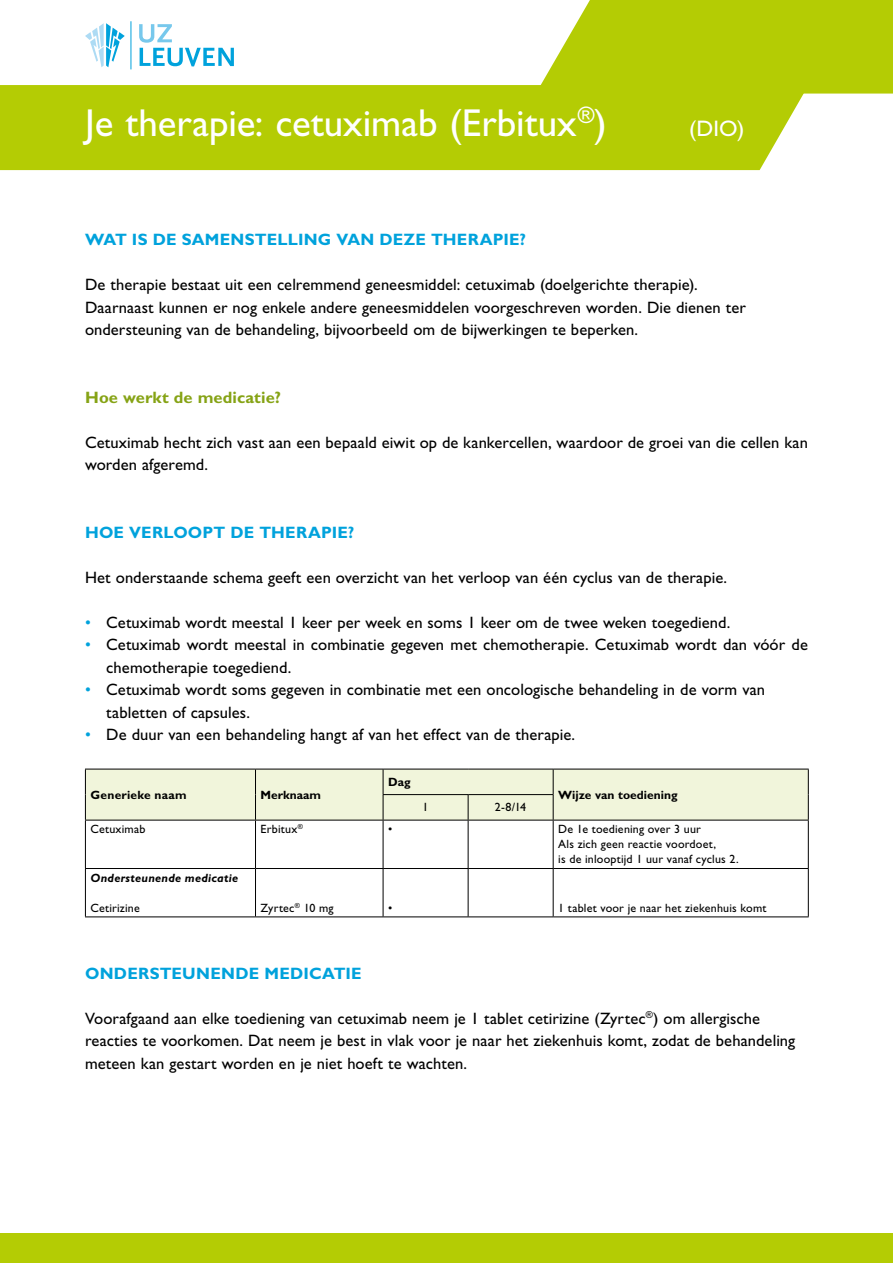
<style>
.page{position:relative;width:893px;height:1263px;background:#fff}
.page>*{position:absolute;margin:0;border:0;box-sizing:border-box;transform-origin:0 0}
.t1{font:39px "Gill Sans Std";color:#fff}
.t2{font:22.5px "Gill Sans Std";color:#fff}
.t3{font:16.5px/22.5px "Gill Sans Std";letter-spacing:.005em;color:#000}
.t4{font:700 16.5px "Gill Sans Std";letter-spacing:.015em;color:#00a2dc}
.t5{font:700 16.5px "Gill Sans Std";letter-spacing:.005em;color:#86a315}
.t6{font:12px/15px "Gill Sans Std";letter-spacing:.015em;color:#000}
.t7{font:700 12px "Gill Sans Std";color:#000}
.t8{font:italic 700 12px "Gill Sans Std";letter-spacing:.02em;color:#000}
.t9{font:700 12px "Gill Sans Std";letter-spacing:.02em;color:#000}
.s1{color:#00a2dc}
</style>
<div class="page">
<div style="left:85px;top:769px;width:724px;height:51px;background:#f1f5db"></div>
<hr style="left:85px;top:820px;width:170px;height:1px;background:#000">
<hr style="left:85px;top:820px;width:1px;height:48px;background:#000">
<hr style="left:255px;top:820px;width:128px;height:1px;background:#000">
<hr style="left:255px;top:820px;width:1px;height:48px;background:#000">
<hr style="left:383px;top:820px;width:85px;height:1px;background:#000">
<hr style="left:383px;top:820px;width:1px;height:48px;background:#000">
<hr style="left:468px;top:820px;width:85px;height:1px;background:#000">
<hr style="left:468px;top:820px;width:1px;height:48px;background:#000">
<hr style="left:553px;top:820px;width:256px;height:1px;background:#000">
<hr style="left:553px;top:820px;width:1px;height:48px;background:#000">
<hr style="left:808px;top:820px;width:1px;height:48px;background:#000">
<hr style="left:85px;top:868px;width:170px;height:1px;background:#000">
<hr style="left:85px;top:869px;width:1px;height:47px;background:#000">
<hr style="left:255px;top:868px;width:128px;height:1px;background:#000">
<hr style="left:255px;top:869px;width:1px;height:47px;background:#000">
<hr style="left:383px;top:868px;width:85px;height:1px;background:#000">
<hr style="left:383px;top:869px;width:1px;height:47px;background:#000">
<hr style="left:468px;top:868px;width:85px;height:1px;background:#000">
<hr style="left:468px;top:869px;width:1px;height:47px;background:#000">
<hr style="left:553px;top:868px;width:256px;height:1px;background:#000">
<hr style="left:553px;top:869px;width:1px;height:47px;background:#000">
<hr style="left:808px;top:869px;width:1px;height:47px;background:#000">
<hr style="left:85px;top:916px;width:170px;height:1px;background:#000">
<hr style="left:255px;top:916px;width:128px;height:1px;background:#000">
<hr style="left:383px;top:916px;width:85px;height:1px;background:#000">
<hr style="left:468px;top:916px;width:85px;height:1px;background:#000">
<hr style="left:553px;top:916px;width:256px;height:1px;background:#000">
<div style="left:0;top:85px;width:804px;height:85px;background:#b4cc04"></div>
<svg style="left:536px;top:0;width:357px;height:94px;background:#b9cf16"></svg>
<div style="left:0;top:1233px;width:893px;height:30px;background:#b4cc04"></div>
<hr style="left:130px;top:21px;width:1px;height:48px;background:#00a2dc">
<svg style="left:139px;top:24px;width:95px;height:42px"></svg>
<svg style="left:85px;top:23px;width:40px;height:44px"></svg>
<h1 class="t1" style="left:85px;top:101px;width:523px">Je therapie: cetuximab (Erbitux<sup>®</sup>)</h1>
<h2 class="t2" style="left:689px;top:116px;width:56px">(DIO)</h2>
<p class="t4" style="left:85px;top:230px;width:443px">WAT IS DE SAMENSTELLING VAN DEZE THERAPIE?</p>
<p class="t3" style="left:85px;top:273px;width:662px">De therapie bestaat uit een celremmend geneesmiddel: cetuximab (doelgerichte therapie).<br>Daarnaast kunnen er nog enkele andere geneesmiddelen voorgeschreven worden. Die dienen ter ondersteuning van de behandeling, bijvoorbeeld om de bijwerkingen te beperken.</p>
<p class="t5" style="left:85px;top:387px;width:198px">Hoe werkt de medicatie?</p>
<p class="t3" style="left:85px;top:431px;width:724px">Cetuximab hecht zich vast aan een bepaald eiwit op de kankercellen, waardoor de groei van die cellen kan worden afgeremd.</p>
<p class="t4" style="left:85px;top:522px;width:271px">HOE VERLOOPT DE THERAPIE?</p>
<p class="t3" style="left:85px;top:566px;width:643px">Het onderstaande schema geeft een overzicht van het verloop van één cyclus van de therapie.</p>
<p class="t3" style="left:85px;top:611px;width:647px"><span class="s1">•</span> Cetuximab wordt meestal 1 keer per week en soms 1 keer om de twee weken toegediend.</p>
<p class="t3" style="left:106px;top:633px;width:703px;text-indent:-21px"><span class="s1">•</span> Cetuximab wordt meestal in combinatie gegeven met chemotherapie. Cetuximab wordt dan vóór de chemotherapie toegediend.</p>
<p class="t3" style="left:106px;top:678px;width:660px;text-indent:-21px"><span class="s1">•</span> Cetuximab wordt soms gegeven in combinatie met een oncologische behandeling in de vorm van tabletten of capsules.</p>
<p class="t3" style="left:85px;top:723px;width:492px"><span class="s1">•</span> De duur van een behandeling hangt af van het effect van de therapie.</p>
<p class="t9" style="left:91px;top:787px;width:98px">Generieke naam</p>
<p class="t7" style="left:261px;top:787px;width:62px">Merknaam</p>
<p class="t7" style="left:388px;top:775px;width:24px">Dag</p>
<p class="t6" style="left:423px;top:800px;width:7px">1</p>
<p class="t6" style="left:495px;top:800px;width:33px">2-8/14</p>
<p class="t7" style="left:558px;top:787px;width:121px">Wijze van toediening</p>
<p class="t6" style="left:91px;top:822px;width:57px">Cetuximab</p>
<p class="t6" style="left:261px;top:822px;width:44px">Erbitux<sup>®</sup></p>
<p class="t6" style="left:388px;top:822px;width:6px">•</p>
<p class="t6" style="left:558px;top:822px;width:182px">De 1e toediening over 3 uur<br>Als zich geen reactie voordoet,<br>is de inlooptijd 1 uur vanaf cyclus 2.</p>
<p class="t8" style="left:91px;top:871px;width:149px">Ondersteunende medicatie</p>
<p class="t6" style="left:91px;top:900px;width:51px">Cetirizine</p>
<p class="t6" style="left:261px;top:900px;width:75px">Zyrtec<sup>®</sup> 10 mg</p>
<p class="t6" style="left:388px;top:900px;width:6px">•</p>
<p class="t6" style="left:558px;top:900px;width:210px">1 tablet voor je naar het ziekenhuis komt</p>
<p class="t4" style="left:85px;top:963px;width:278px">ONDERSTEUNENDE MEDICATIE</p>
<p class="t3" style="left:85px;top:1007px;width:712px">Voorafgaand aan elke toediening van cetuximab neem je 1 tablet cetirizine (Zyrtec<sup>®</sup>) om allergische reacties te voorkomen. Dat neem je best in vlak voor je naar het ziekenhuis komt, zodat de behandeling meteen kan gestart worden en je niet hoeft te wachten.</p>
</div>
